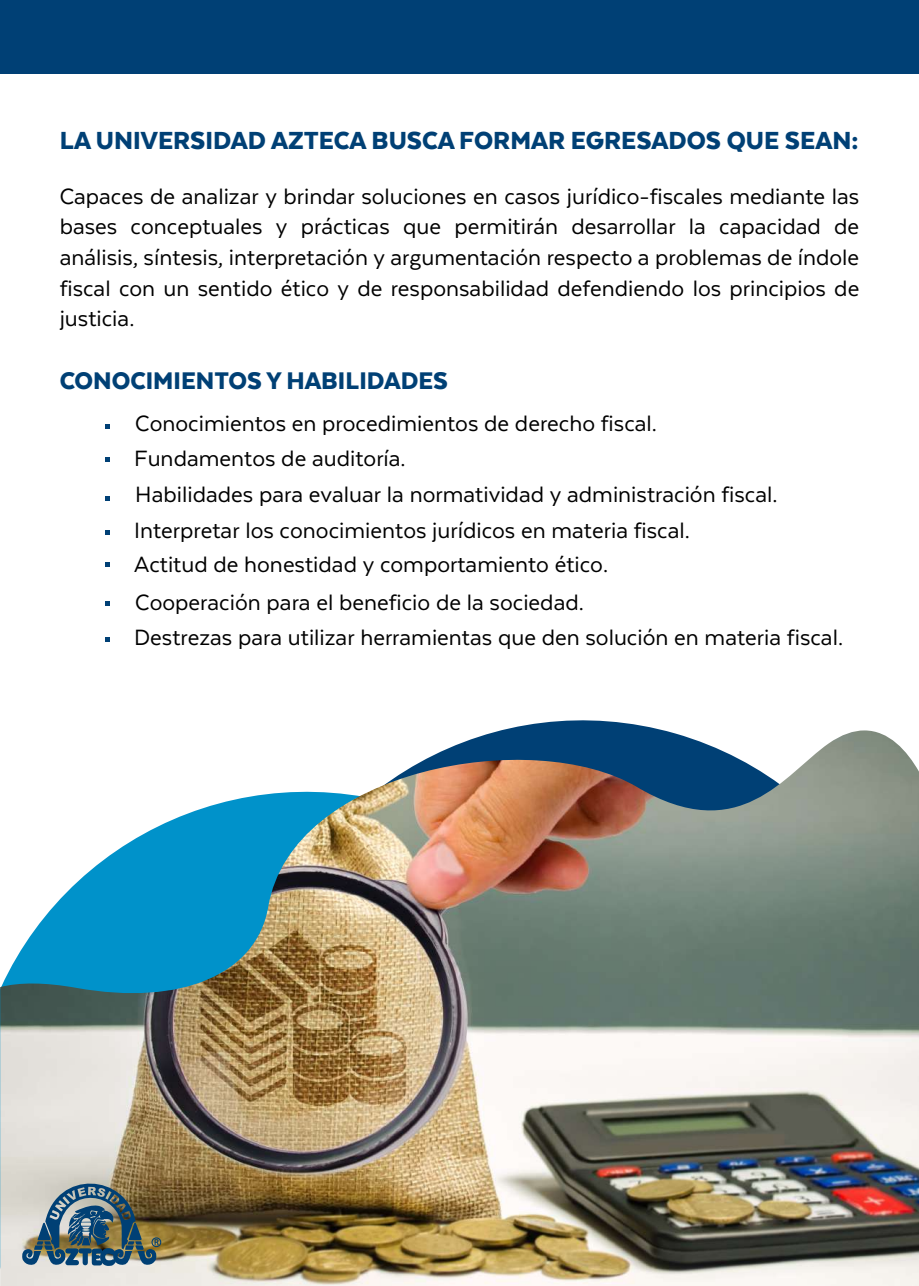
<style>
.page{position:relative;width:919px;height:1286px;background:#fff}
.page>*{position:absolute;margin:0;border:0;box-sizing:border-box;transform-origin:0 0}
.t1{font:900 28.5px "Texta";color:#004075}
.t2{font:900 27.75px "Texta";color:#004075}
.t3{font:25.5px/35.4px "Texta";color:#000}
</style>
<div class="page">
<img style="left:0;top:726px;width:918px;height:559px">
<div style="left:0;top:0;width:918px;height:74px;background:#004075"></div>
<svg style="left:105px;top:425px;width:4px;height:4px"></svg>
<svg style="left:105px;top:457px;width:4px;height:4px"></svg>
<svg style="left:105px;top:496px;width:4px;height:4px"></svg>
<svg style="left:105px;top:530px;width:4px;height:4px"></svg>
<svg style="left:105px;top:562px;width:4px;height:4px"></svg>
<svg style="left:105px;top:601px;width:4px;height:4px"></svg>
<svg style="left:105px;top:637px;width:4px;height:4px"></svg>
<img style="left:22px;top:1168px;width:139px;height:97px">
<p class="t1" style="left:60px;top:126px;width:800px">LA UNIVERSIDAD AZTECA BUSCA FORMAR EGRESADOS QUE SEAN:</p>
<p class="t3" style="left:60px;top:181px;width:801px;line-height:30.6px;text-align:justify">Capaces de analizar y brindar soluciones en casos jurídico-fiscales mediante las bases conceptuales y prácticas que permitirán desarrollar la capacidad de análisis, síntesis, interpretación y argumentación respecto a problemas de índole fiscal con un sentido ético y de responsabilidad defendiendo los principios de justicia.</p>
<p class="t2" style="left:60px;top:366px;width:390px">CONOCIMIENTOS Y HABILIDADES</p>
<p class="t3" style="left:134px;top:405px;width:645px">Conocimientos en procedimientos de derecho fiscal.<br>Fundamentos de auditoría.<br>Habilidades para evaluar la normatividad y administración fiscal.<br>Interpretar los conocimientos jurídicos en materia fiscal.<br>Actitud de honestidad y comportamiento ético.</p>
<p class="t3" style="left:134px;top:584px;width:710px">Cooperación para el beneficio de la sociedad.<br>Destrezas para utilizar herramientas que den solución en materia fiscal.</p>
</div>
